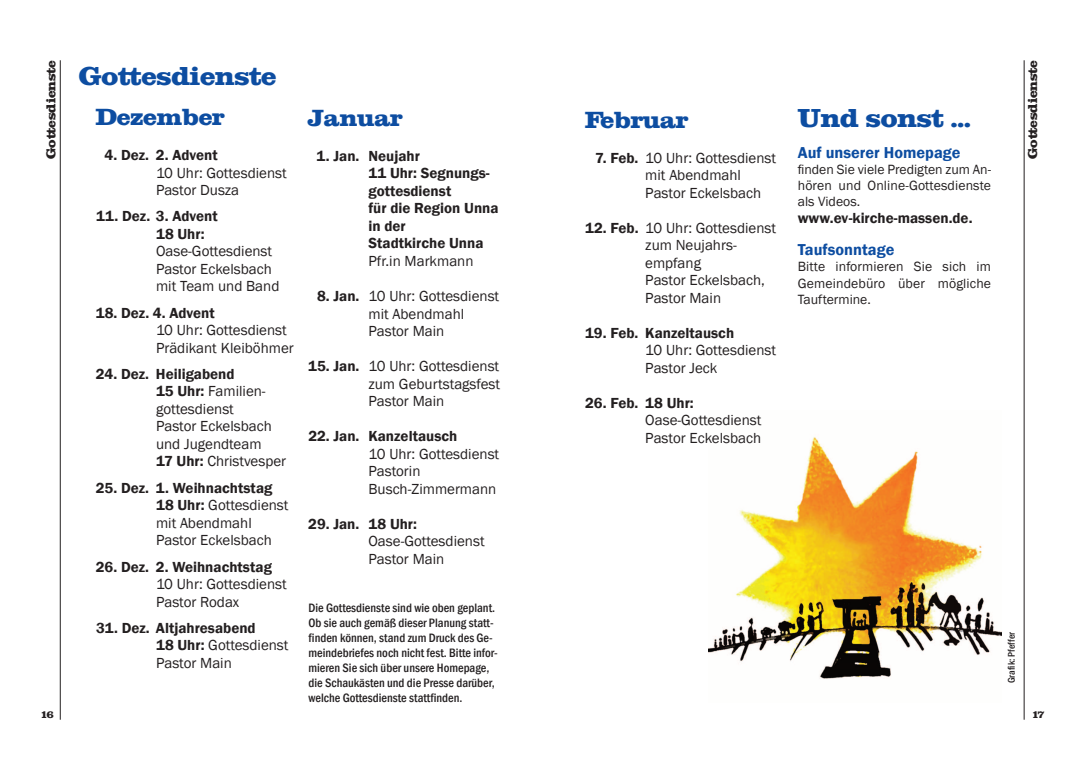
<style>
.page{position:relative;width:1085px;height:780px;background:#fff}
.page>*{position:absolute;margin:0;border:0;box-sizing:border-box;transform-origin:0 0}
.t1{font:25px "Clarendon";color:#0d4da1}
.t2{font:22.5px "Clarendon";color:#0d4da1}
.t3{font:600 16.25px "Franklin Gothic";color:#0d4da1}
.t4{font:15px/17.5px "Franklin Gothic";color:#231f20}
.t5{font:600 15px/17.5px "Franklin Gothic";color:#231f20}
.t6{font:13.75px/16.2px "Franklin Gothic";letter-spacing:.01em;color:#231f20;text-align:justify}
.t7{font:500 condensed 12.5px/15px "Franklin Gothic";color:#231f20}
.t8{font:12.5px "Clarendon";color:#231f20}
.t9{font:500 condensed 10px "Franklin Gothic";color:#231f20}
.t10{font:10px "Clarendon";color:#231f20}
.s1{font-weight:600}
.s2{font-weight:400}
</style>
<div class="page">
<img style="left:708px;top:437px;width:292px;height:242px">
<hr style="left:1023px;top:60px;width:1px;height:659px;background:#231f20">
<hr style="left:60px;top:60px;width:1px;height:659px;background:#231f20">
<p class="t8" style="left:43px;top:159px;width:100px;rotate:-90deg">Gottesdienste</p>
<p class="t10" style="left:41px;top:707px;width:15px">16</p>
<h1 class="t1" style="left:79px;top:60px;width:199px">Gottesdienste</h1>
<h2 class="t2" style="left:96px;top:103px;width:130px">Dezember</h2>
<p class="t5" style="left:105px;top:146px;width:115px">4. Dez. 2. Advent</p>
<p class="t4" style="left:156px;top:163px;width:132px">10 Uhr: Gottesdienst<br>Pastor Dusza</p>
<p class="t5" style="left:156px;top:207px;width:63px;text-indent:-60px">11. Dez. 3. Advent<br>18 Uhr:</p>
<p class="t4" style="left:156px;top:242px;width:125px">Oase-Gottesdienst<br>Pastor Eckelsbach mit Team und Band</p>
<p class="t5" style="left:96px;top:303px;width:120px">18. Dez. 4. Advent</p>
<p class="t4" style="left:156px;top:321px;width:139px">10 Uhr: Gottesdienst<br>Prädikant Kleiböhmer</p>
<p class="t4" style="left:156px;top:365px;width:132px;text-indent:-60px"><span class="s1">24. Dez. Heiligabend<br>15 Uhr:</span> Familien&shy;gottesdienst<br>Pastor Eckelsbach und Jugendteam<br><span class="s1">17 Uhr:</span> Christvesper</p>
<p class="t4" style="left:156px;top:478px;width:134px;text-indent:-60px"><span class="s1">25. Dez. 1. Weihnachtstag<br>18 Uhr:</span> Gottesdienst mit Abendmahl<br>Pastor Eckelsbach</p>
<p class="t5" style="left:96px;top:557px;width:177px">26. Dez. 2. Weihnachtstag</p>
<p class="t4" style="left:156px;top:575px;width:132px">10 Uhr: Gottesdienst<br>Pastor Rodax</p>
<p class="t5" style="left:156px;top:618px;width:134px;text-indent:-60px">31. Dez. Altjahresabend<br>18 Uhr: <span class="s2">Gottesdienst<br>Pastor Main</span></p>
<h2 class="t2" style="left:308px;top:104px;width:96px">Januar</h2>
<p class="t5" style="left:368px;top:147px;width:132px;text-indent:-52px">1. Jan. Neujahr<br>11 Uhr: Segnungs&shy;gottesdienst<br>für die Region Unna in der<br>Stadtkirche Unna</p>
<p class="t4" style="left:368px;top:252px;width:106px">Pfr.in Markmann</p>
<p class="t4" style="left:368px;top:287px;width:132px;text-indent:-51px"><span class="s1">8. Jan.</span> 10 Uhr: Gottesdienst mit Abendmahl<br>Pastor Main</p>
<p class="t4" style="left:368px;top:357px;width:133px;text-align:justify;text-indent:-60px"><span class="s1">15. Jan.</span> 10 Uhr: Gottesdienst zum Geburtstagsfest Pastor Main</p>
<p class="t5" style="left:308px;top:427px;width:150px">22. Jan. Kanzeltausch</p>
<p class="t4" style="left:368px;top:444px;width:132px">10 Uhr: Gottesdienst<br>Pastorin<br>Busch-Zimmermann</p>
<p class="t5" style="left:308px;top:514px;width:110px">29. Jan. 18 Uhr:</p>
<p class="t4" style="left:368px;top:532px;width:118px">Oase-Gottesdienst<br>Pastor Main</p>
<p class="t7" style="left:308px;top:600px;width:191px">Die Gottesdienste sind wie oben geplant.<br>Ob sie auch gemäß dieser Planung statt&shy;finden können, stand zum Druck des Ge&shy;meindebriefes noch nicht fest. Bitte infor&shy;mieren Sie sich über unsere Homepage, die Schaukästen und die Presse darüber, welche Gottesdienste stattfinden.</p>
<h2 class="t2" style="left:585px;top:106px;width:104px">Februar</h2>
<p class="t4" style="left:645px;top:149px;width:132px;text-indent:-50px"><span class="s1">7. Feb.</span> 10 Uhr: Gottesdienst mit Abendmahl<br>Pastor Eckelsbach</p>
<p class="t4" style="left:645px;top:219px;width:132px;text-indent:-60px"><span class="s1">12. Feb.</span> 10 Uhr: Gottesdienst zum Neujahrs&shy;empfang<br>Pastor Eckelsbach,<br>Pastor Main</p>
<p class="t5" style="left:585px;top:324px;width:150px">19. Feb. Kanzeltausch</p>
<p class="t4" style="left:645px;top:341px;width:132px">10 Uhr: Gottesdienst<br>Pastor Jeck</p>
<p class="t5" style="left:585px;top:394px;width:110px">26. Feb. 18 Uhr:</p>
<p class="t4" style="left:645px;top:411px;width:118px">Oase-Gottesdienst<br>Pastor Eckelsbach</p>
<h1 class="t1" style="left:797px;top:103px;width:174px">Und sonst ...</h1>
<p class="t3" style="left:797px;top:143px;width:164px">Auf unserer Homepage</p>
<p class="t6" style="left:797px;top:161px;width:195px">finden Sie viele Predigten zum An&shy;hören und Online-Gottesdienste als Videos.</p>
<p class="t5" style="left:797px;top:209px;width:176px">www.ev-kirche-massen.de.</p>
<p class="t3" style="left:797px;top:240px;width:98px">Taufsonntage</p>
<p class="t6" style="left:797px;top:258px;width:195px">Bitte informieren Sie sich im Gemeindebüro über mögliche Tauftermine.</p>
<p class="t8" style="left:1024px;top:159px;width:100px;rotate:-90deg">Gottesdienste</p>
<p class="t9" style="left:1005px;top:683px;width:53px;rotate:-90deg">Grafik: Pfeffer</p>
<p class="t10" style="left:1031px;top:707px;width:15px">17</p>
</div>
